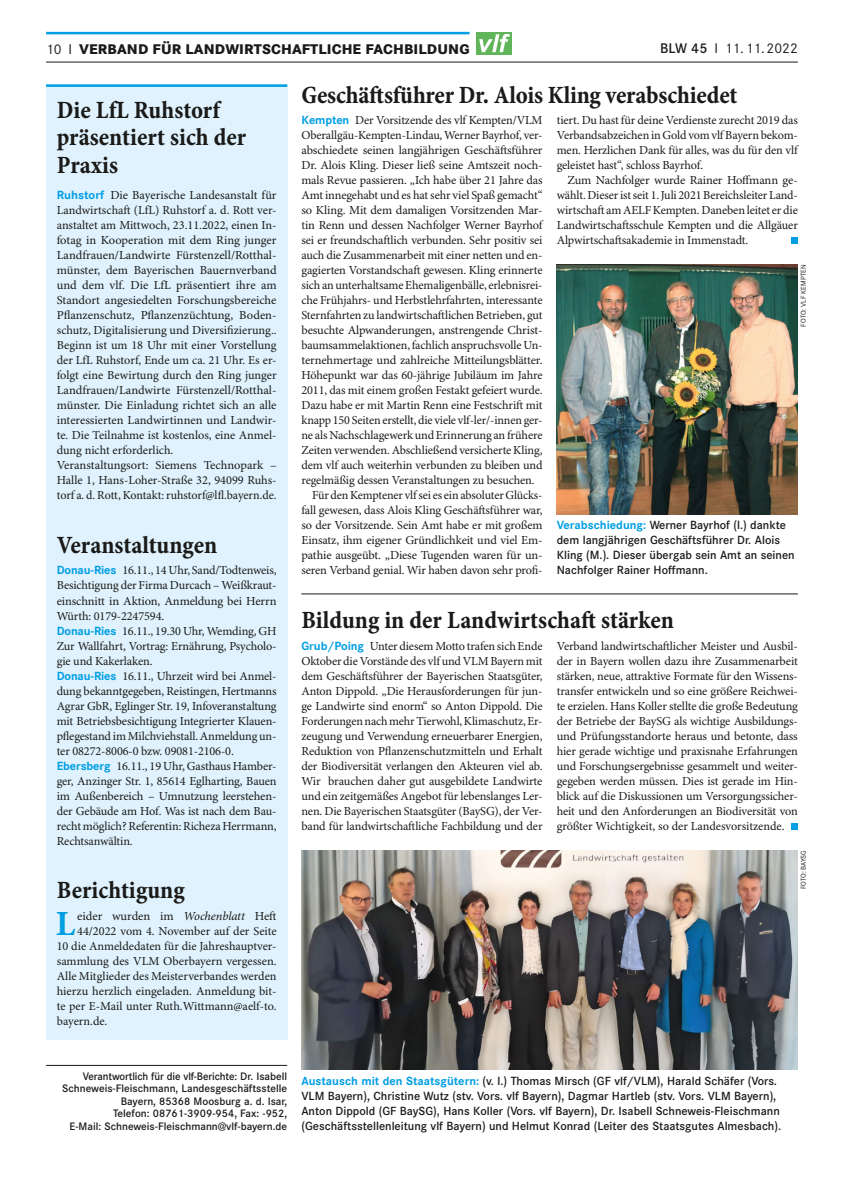
<style>
.page{position:relative;width:844px;height:1188px;background:#fff}
.page>*{position:absolute;margin:0;border:0;box-sizing:border-box;transform-origin:0 0}
.t1{font:700 35.38px "Minion Pro";color:#009ee3}
.t2{font:25px/27.5px "Minion Pro Bold Cn Capt";color:#1a1a18}
.t3{font:800 13.75px "Corporate S";letter-spacing:.01em;color:#1a1a18}
.t4{font:13.75px "Corporate S";color:#1a1a18}
.t5{font:12.25px/15px "Minion Pro";letter-spacing:-.01em;color:#1a1a18;text-align:justify}
.t6{font:500 11.62px/15px "Corporate S";color:#1a1a18}
.t7{font:500 10.62px/12.5px "Corporate S";color:#1a1a18;text-align:right}
.t8{font:6.88px "Corporate S";letter-spacing:.01em;color:#1a1a18}
.t9{font:6.88px "Corporate S";letter-spacing:-.01em;color:#1a1a18}
.s1{font-weight:400}
.s2{font-weight:500}
.s3{font-family:"Corporate S";font-weight:700;font-size:11.62px;color:#009ee3}
.s4{font-style:italic}
.s5{font-weight:700;color:#009ee3}
</style>
<div class="page">
<hr style="left:46px;top:32px;width:423px;height:2px;background:#009ee3">
<hr style="left:46px;top:62px;width:751px;height:1px;background:#1a1a18">
<div style="left:476px;top:32px;width:36px;height:22px;background:#60b55a"></div>
<svg style="left:479px;top:34px;width:31px;height:18px"></svg>
<hr style="left:46px;top:1064px;width:241px;height:1px;background:#1a1a18">
<img style="left:301px;top:850px;width:496px;height:219px">
<img style="left:556px;top:264px;width:241px;height:250px">
<div style="left:791px;top:237px;width:6px;height:7px;background:#009ee3"></div>
<div style="left:791px;top:822px;width:6px;height:7px;background:#009ee3"></div>
<div style="left:46px;top:84px;width:241px;height:955px;background:#dff2fd"></div>
<hr style="left:46px;top:84px;width:241px;height:3px;background:#009ee3">
<hr style="left:301px;top:593px;width:496px;height:1px;background:#1a1a18">
<p class="t3" style="left:46px;top:40px;width:425px"><span class="s1">10 I</span> VERBAND FÜR LANDWIRTSCHAFTLICHE FACHBILDUNG</p>
<p class="t4" style="left:660px;top:40px;width:139px"><span class="s2">BLW 45</span> I 11.11.2022</p>
<h2 class="t2" style="left:57px;top:97px;width:191px">Die LfL Ruhstorf präsentiert sich der<br>Praxis</h2>
<p class="t5" style="left:57px;top:188px;width:221px;text-align:left"><span class="s3">Ruhstorf</span> Die Bayerische Landesanstalt für Landwirtschaft (LfL) Ruhstorf a. d. Rott ver&shy;anstaltet am Mittwoch, 23.11.2022, einen In&shy;fotag in Kooperation mit dem Ring junger Landfrauen/Landwirte Fürstenzell/Rotthal&shy;münster, dem Bayerischen Bauernverband und dem vlf. Die LfL präsentiert ihre am Standort angesiedelten Forschungsbereiche Pflanzenschutz, Pflanzenzüchtung, Boden&shy;schutz, Digitalisierung und Diversifizierung..<br>Beginn ist um 18 Uhr mit einer Vorstellung der LfL Ruhstorf, Ende um ca. 21 Uhr. Es er&shy;folgt eine Bewirtung durch den Ring junger Landfrauen/Landwirte Fürstenzell/Rotthal&shy;münster. Die Einladung richtet sich an alle interessierten Landwirtinnen und Landwir&shy;te. Die Teilnahme ist kostenlos, eine Anmel&shy;dung nicht erforderlich.<br>Veranstaltungsort: Siemens Technopark – Halle 1, Hans-Loher-Straße 32, 94099 Ruhs&shy;torf a. d. Rott, Kontakt: ruhstorf@lfl.bayern.de.</p>
<h2 class="t2" style="left:57px;top:532px;width:162px">Veranstaltungen</h2>
<p class="t5" style="left:57px;top:563px;width:221px;text-align:left"><span class="s3">Donau-Ries</span> 16.11., 14 Uhr, Sand/Todtenweis, Besichtigung der Firma Durcach – Weißkraut&shy;einschnitt in Aktion, Anmeldung bei Herrn Würth: 0179-2247594.<br><span class="s3">Donau-Ries</span> 16.11., 19.30 Uhr, Wemding, GH Zur Wallfahrt, Vortrag: Ernährung, Psycholo&shy;gie und Kakerlaken.<br><span class="s3">Donau-Ries</span> 16.11., Uhrzeit wird bei Anmel&shy;dung bekanntgegeben, Reistingen, Hertmanns Agrar GbR, Eglinger Str. 19, Infoveranstaltung mit Betriebsbesichtigung Integrierter Klauen&shy;pflegestand im Milchviehstall. Anmeldung un&shy;ter 08272-8006-0 bzw. 09081-2106-0.<br><span class="s3">Ebersberg</span> 16.11., 19 Uhr, Gasthaus Hamber&shy;ger, Anzinger Str. 1, 85614 Eglharting, Bauen im Außenbereich – Umnutzung leerstehen&shy;der Gebäude am Hof. Was ist nach dem Bau&shy;recht möglich? Referentin: Richeza Herrmann, Rechtsanwältin.</p>
<h2 class="t2" style="left:57px;top:877px;width:129px">Berichtigung</h2>
<h1 class="t1" style="left:56px;top:902px;width:21px">L</h1>
<p class="t5" style="left:77px;top:908px;width:201px">eider wurden im <span class="s4">Wochenblatt</span> Heft</p>
<p class="t5" style="left:77px;top:923px;width:201px">44/2022 vom 4. November auf der Seite</p>
<p class="t5" style="left:57px;top:938px;width:221px">10 die Anmeldedaten für die Jahreshauptver-</p>
<p class="t5" style="left:57px;top:953px;width:221px">sammlung des VLM Oberbayern vergessen.</p>
<p class="t5" style="left:57px;top:968px;width:221px">Alle Mitglieder des Meisterverbandes werden</p>
<p class="t5" style="left:57px;top:983px;width:221px">hierzu herzlich eingeladen. Anmeldung bit-</p>
<p class="t5" style="left:57px;top:998px;width:221px">te per E-Mail unter Ruth.Wittmann@aelf-to.</p>
<p class="t5" style="left:57px;top:1013px;width:52px">bayern.de.</p>
<h2 class="t2" style="left:301px;top:82px;width:437px">Geschäftsführer Dr. Alois Kling verabschiedet</h2>
<p class="t5" style="left:301px;top:113px;width:242px"><span class="s3">Kempten</span> Der Vorsitzende des vlf Kempten/VLM</p>
<p class="t5" style="left:301px;top:128px;width:242px">Oberallgäu-Kempten-Lindau, Werner Bayrhof, ver-</p>
<p class="t5" style="left:301px;top:143px;width:242px">abschiedete seinen langjährigen Geschäftsführer</p>
<p class="t5" style="left:301px;top:158px;width:242px">Dr. Alois Kling. Dieser ließ seine Amtszeit noch-</p>
<p class="t5" style="left:301px;top:173px;width:242px">mals Revue passieren. „Ich habe über 21 Jahre das</p>
<p class="t5" style="left:301px;top:188px;width:242px">Amt innegehabt und es hat sehr viel Spaß gemacht“</p>
<p class="t5" style="left:301px;top:203px;width:242px">so Kling. Mit dem damaligen Vorsitzenden Mar-</p>
<p class="t5" style="left:301px;top:218px;width:242px">tin Renn und dessen Nachfolger Werner Bayrhof</p>
<p class="t5" style="left:301px;top:233px;width:242px">sei er freundschaftlich verbunden. Sehr positiv sei</p>
<p class="t5" style="left:301px;top:248px;width:242px">auch die Zusammenarbeit mit einer netten und en-</p>
<p class="t5" style="left:301px;top:263px;width:242px">gagierten Vorstandschaft gewesen. Kling erinnerte</p>
<p class="t5" style="left:301px;top:278px;width:242px">sich an unterhaltsame Ehemaligenbälle, erlebnisrei-</p>
<p class="t5" style="left:301px;top:293px;width:242px">che Frühjahrs- und Herbstlehrfahrten, interessante</p>
<p class="t5" style="left:301px;top:308px;width:242px">Sternfahrten zu landwirtschaftlichen Betrieben, gut</p>
<p class="t5" style="left:301px;top:323px;width:242px">besuchte Alpwanderungen, anstrengende Christ-</p>
<p class="t5" style="left:301px;top:338px;width:242px">baumsammelaktionen, fachlich anspruchsvolle Un-</p>
<p class="t5" style="left:301px;top:353px;width:242px">ternehmertage und zahlreiche Mitteilungsblätter.</p>
<p class="t5" style="left:301px;top:368px;width:242px">Höhepunkt war das 60-jährige Jubiläum im Jahre</p>
<p class="t5" style="left:301px;top:383px;width:242px">2011, das mit einem großen Festakt gefeiert wurde.</p>
<p class="t5" style="left:301px;top:398px;width:242px">Dazu habe er mit Martin Renn eine Festschrift mit</p>
<p class="t5" style="left:301px;top:413px;width:242px">knapp 150 Seiten erstellt, die viele vlf-ler/-innen ger-</p>
<p class="t5" style="left:301px;top:428px;width:242px">ne als Nachschlagewerk und Erinnerung an frühere</p>
<p class="t5" style="left:301px;top:443px;width:242px">Zeiten verwenden. Abschließend versicherte Kling,</p>
<p class="t5" style="left:301px;top:458px;width:242px">dem vlf auch weiterhin verbunden zu bleiben und</p>
<p class="t5" style="left:301px;top:473px;width:234px">regelmäßig dessen Veranstaltungen zu besuchen.</p>
<p class="t5" style="left:312px;top:488px;width:232px">Für den Kemptener vlf sei es ein absoluter Glücks-</p>
<p class="t5" style="left:301px;top:503px;width:242px">fall gewesen, dass Alois Kling Geschäftsführer war,</p>
<p class="t5" style="left:301px;top:518px;width:242px">so der Vorsitzende. Sein Amt habe er mit großem</p>
<p class="t5" style="left:301px;top:533px;width:242px">Einsatz, ihm eigener Gründlichkeit und viel Em-</p>
<p class="t5" style="left:301px;top:548px;width:242px">pathie ausgeübt. „Diese Tugenden waren für un-</p>
<p class="t5" style="left:301px;top:563px;width:242px">seren Verband genial. Wir haben davon sehr profi-</p>
<p class="t5" style="left:556px;top:113px;width:242px">tiert. Du hast für deine Verdienste zurecht 2019 das Verbandsabzeichen in Gold vom vlf Bayern bekom&shy;men. Herzlichen Dank für alles, was du für den vlf geleistet hast“, schloss Bayrhof.</p>
<p class="t5" style="left:556px;top:173px;width:242px;text-indent:11px">Zum Nachfolger wurde Rainer Hoffmann ge&shy;wählt. Dieser ist seit 1. Juli 2021 Bereichsleiter Land&shy;wirtschaft am AELF Kempten. Daneben leitet er die Landwirtschaftsschule Kempten und die Allgäuer Alpwirtschaftsakademie in Immenstadt.</p>
<p class="t8" style="left:799px;top:326px;width:63px;rotate:-90deg">FOTO: VLF KEMPTEN</p>
<p class="t6" style="left:556px;top:518px;width:239px"><span class="s5">Verabschiedung:</span> Werner Bayrhof (l.) dankte dem langjährigen Geschäftsführer Dr. Alois Kling (M.). Dieser übergab sein Amt an seinen Nachfolger Rainer Hoffmann.</p>
<h2 class="t2" style="left:301px;top:607px;width:374px">Bildung in der Landwirtschaft stärken</h2>
<p class="t5" style="left:301px;top:638px;width:242px"><span class="s3">Grub/Poing</span> Unter diesem Motto trafen sich Ende Oktober die Vorstände des vlf und VLM Bayern mit dem Geschäftsführer der Bayerischen Staatsgüter, Anton Dippold. „Die Herausforderungen für jun&shy;ge Landwirte sind enorm“ so Anton Dippold. Die Forderungen nach mehr Tierwohl, Klimaschutz, Er&shy;zeugung und Verwendung erneuerbarer Energien, Reduktion von Pflanzenschutzmitteln und Erhalt der Biodiversität verlangen den Akteuren viel ab.<br>Wir brauchen daher gut ausgebildete Landwirte und ein zeitgemäßes Angebot für lebenslanges Ler&shy;nen. Die Bayerischen Staatsgüter (BaySG), der Ver&shy;band für landwirtschaftliche Fachbildung und der</p>
<p class="t5" style="left:556px;top:638px;width:242px">Verband landwirtschaftlicher Meister und Ausbil&shy;der in Bayern wollen dazu ihre Zusammenarbeit stärken, neue, attraktive Formate für den Wissens&shy;transfer entwickeln und so eine größere Reichwei&shy;te erzielen. Hans Koller stellte die große Bedeutung der Betriebe der BaySG als wichtige Ausbildungs&shy;und Prüfungsstandorte heraus und betonte, dass hier gerade wichtige und praxisnahe Erfahrungen und Forschungsergebnisse gesammelt und weiter&shy;gegeben werden müssen. Dies ist gerade im Hin&shy;blick auf die Diskussionen um Versorgungssicher&shy;heit und den Anforderungen an Biodiversität von größter Wichtigkeit, so der Landesvorsitzende.</p>
<p class="t9" style="left:799px;top:889px;width:41px;rotate:-90deg">FOTO: BAYSG</p>
<p class="t7" style="left:62px;top:1069px;width:226px">Verantwortlich für die vlf-Berichte: Dr. Isabell Schneweis-Fleischmann, Landesgeschäftsstelle Bayern, 85368 Moosburg a. d. Isar,<br>Telefon: 08761-3909-954, Fax: -952,<br>E-Mail: Schneweis-Fleischmann@vlf-bayern.de</p>
<p class="t6" style="left:301px;top:1073px;width:481px"><span class="s5">Austausch mit den Staatsgütern:</span> (v. l.) Thomas Mirsch (GF vlf/VLM), Harald Schäfer (Vors.<br>VLM Bayern), Christine Wutz (stv. Vors. vlf Bayern), Dagmar Hartleb (stv. Vors. VLM Bayern), Anton Dippold (GF BaySG), Hans Koller (Vors. vlf Bayern), Dr. Isabell Schneweis-Fleischmann (Geschäftsstellenleitung vlf Bayern) und Helmut Konrad (Leiter des Staatsgutes Almesbach).</p>
</div>
